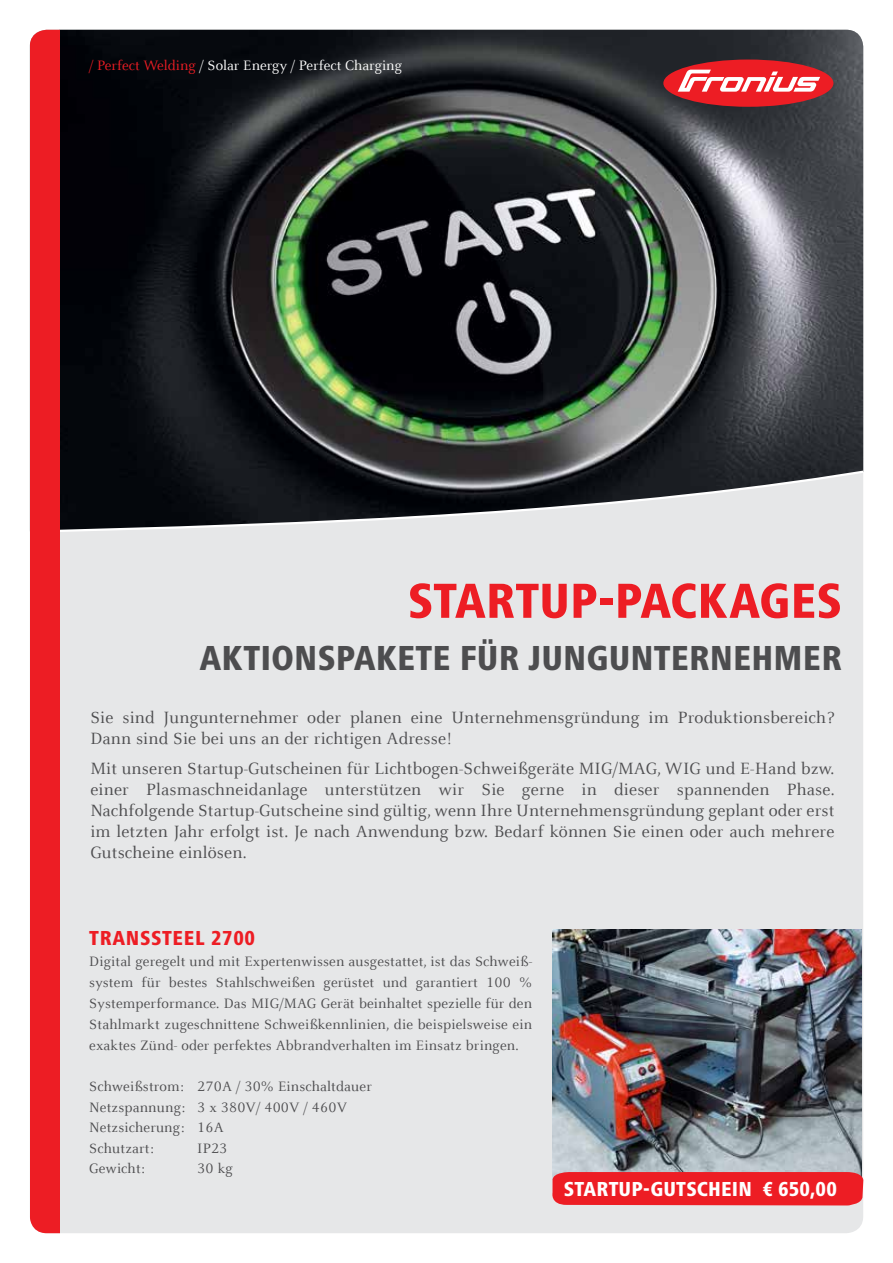
<style>
.page{position:relative;width:893px;height:1263px;background:#fff}
.page>*{position:absolute;margin:0;border:0;box-sizing:border-box;transform-origin:0 0}
.t1{font:800 condensed 51px "Frutiger Next LTW1 G";color:#ed1d24}
.t2{font:800 condensed 36px "Frutiger Next LTW1 G";color:#4d4d4f}
.t3{font:800 condensed 21px "Frutiger Next LTW1 G";letter-spacing:.005em;color:#fff}
.t4{font:800 condensed 21px "Frutiger Next LTW1 G";letter-spacing:.03em;color:#ed1d24}
.t5{font:18px/21px "Celeste Offc Pro";letter-spacing:.01em;color:#4d4d4f}
.t6{font:15px/21px "Celeste Offc Pro";letter-spacing:.01em;color:#4d4d4f;text-align:justify}
.t7{font:15px "Celeste Offc Pro";color:#fff}
.s1{color:#ed1d24}
</style>
<div class="page">
<div style="left:30px;top:30px;width:833px;height:1203px;background:#e6e7e8;border-radius:17px"></div>
<svg style="left:60px;top:30px;width:803px;height:502px;background:#343839"></svg>
<div style="left:30px;top:30px;width:30px;height:1203px;background:#ed1d24"></div>
<div style="left:663px;top:60px;width:170px;height:47px;background:#ed1d24;border-radius:50%"></div>
<svg style="left:678px;top:70px;width:142px;height:22px"></svg>
<img style="left:553px;top:929px;width:309px;height:243px">
<div style="left:552px;top:1172px;width:311px;height:33px;background:#ed1d24"></div>
<p class="t7" style="left:89px;top:57px;width:314px"><span class="s1">/ Perfect Welding</span> / Solar Energy / Perfect Charging</p>
<h1 class="t1" style="left:408px;top:572px;width:431px">STARTUP-PACKAGES</h1>
<h2 class="t2" style="left:199px;top:638px;width:644px">AKTIONSPAKETE FÜR JUNGUNTERNEHMER</h2>
<p class="t5" style="left:90px;top:707px;width:746px">Sie sind Jungunternehmer oder planen eine Unternehmensgründung im Produktionsbereich?<br>Dann sind Sie bei uns an der richtigen Adresse!</p>
<p class="t5" style="left:90px;top:757px;width:746px;text-align:justify">Mit unseren Startup-Gutscheinen für Lichtbogen-Schweißgeräte MIG/MAG, WIG und E-Hand bzw. einer Plasmaschneidanlage unterstützen wir Sie gerne in dieser spannenden Phase.<br>Nachfolgende Startup-Gutscheine sind gültig, wenn Ihre Unternehmensgründung geplant oder erst im letzten Jahr erfolgt ist. Je nach Anwendung bzw. Bedarf können Sie einen oder auch mehrere Gutscheine einlösen.</p>
<p class="t4" style="left:89px;top:925px;width:167px">TRANSSTEEL 2700</p>
<p class="t6" style="left:89px;top:950px;width:444px">Digital geregelt und mit Expertenwissen ausgestattet, ist das Schweiß&shy;system für bestes Stahlschweißen gerüstet und garantiert 100 % Systemperformance. Das MIG/MAG Gerät beinhaltet spezielle für den Stahlmarkt zugeschnittene Schweißkennlinien, die beispielsweise ein exaktes Zünd- oder perfektes Abbrandverhalten im Einsatz bringen.</p>
<p class="t6" style="left:89px;top:1076px;width:284px;line-height:20.5px;text-align:left">Schweißstrom: 270A / 30% Einschaltdauer<br>Netzspannung: 3 x 380V/ 400V / 460V<br>Netzsicherung: 16A<br>Schutzart:</p>
<p class="t6" style="left:197px;top:1137px;width:32px">IP23</p>
<p class="t6" style="left:89px;top:1158px;width:57px">Gewicht:</p>
<p class="t6" style="left:197px;top:1158px;width:37px">30 kg</p>
<p class="t3" style="left:564px;top:1177px;width:274px">STARTUP-GUTSCHEIN € 650,00</p>
</div>
